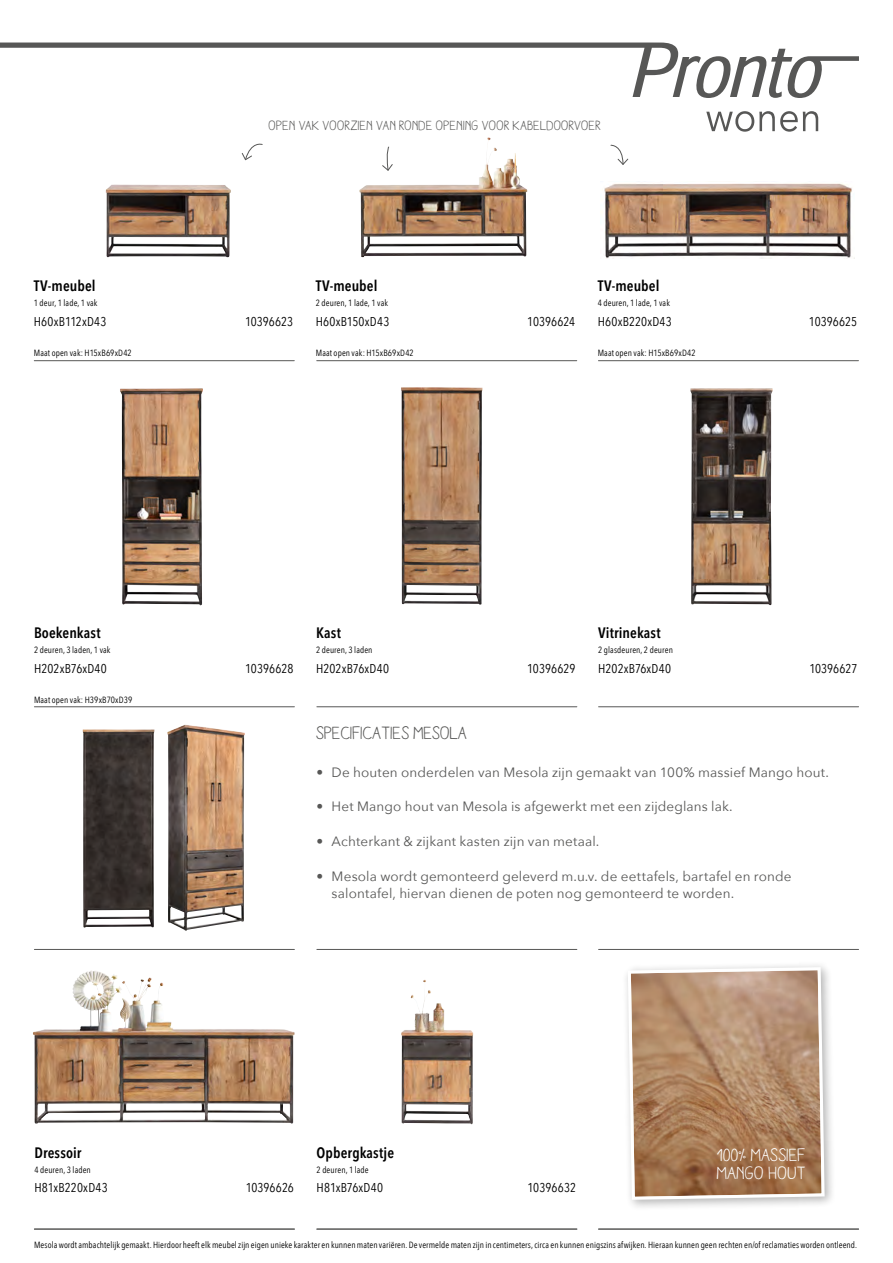
<style>
.page{position:relative;width:893px;height:1263px;background:#fff}
.page>*{position:absolute;margin:0;border:0;box-sizing:border-box;transform-origin:0 0}
.t1{font:18px/18px "Aracne";letter-spacing:.01em;color:#fff}
.t2{font:18px "Aracne";letter-spacing:-.005em;color:#575756}
.t3{font:600 condensed 15px "Avenir Next LT Pro";letter-spacing:.005em;color:#000}
.t4{font:13.5px/17.2px "Avenir Next";letter-spacing:.01em;color:#575756}
.t5{font:13.5px "Aracne";letter-spacing:.015em;color:#575756}
.t6{font:12.75px "Avenir Next Condensed";letter-spacing:.01em;color:#000}
.t7{font:9px "Avenir Next Condensed";letter-spacing:.01em;color:#000}
</style>
<div class="page">
<img style="left:33px;top:970px;width:262px;height:153px">
<img style="left:83px;top:729px;width:72px;height:198px">
<img style="left:120px;top:388px;width:83px;height:217px">
<img style="left:690px;top:388px;width:83px;height:217px">
<img style="left:401px;top:387px;width:82px;height:218px">
<svg style="left:706px;top:111px;width:112px;height:21px"></svg>
<svg style="left:0;top:43px;width:859px;height:55px"></svg>
<hr style="left:34px;top:949px;width:260px;height:1px;background:#575756">
<hr style="left:317px;top:949px;width:260px;height:1px;background:#575756">
<hr style="left:599px;top:949px;width:260px;height:1px;background:#575756">
<hr style="left:34px;top:360px;width:260px;height:1px;background:#575756">
<hr style="left:317px;top:360px;width:260px;height:1px;background:#575756">
<hr style="left:598px;top:360px;width:260px;height:1px;background:#575756">
<hr style="left:34px;top:1229px;width:260px;height:1px;background:#575756">
<hr style="left:317px;top:1229px;width:260px;height:1px;background:#575756">
<hr style="left:599px;top:1229px;width:260px;height:1px;background:#575756">
<img style="left:106px;top:184px;width:125px;height:73px">
<img style="left:359px;top:137px;width:168px;height:120px">
<img style="left:604px;top:183px;width:251px;height:75px">
<svg style="left:610px;top:144px;width:19px;height:21px"></svg>
<svg style="left:241px;top:143px;width:22px;height:18px"></svg>
<svg style="left:382px;top:146px;width:11px;height:25px"></svg>
<hr style="left:34px;top:706px;width:260px;height:1px;background:#575756">
<hr style="left:317px;top:706px;width:260px;height:1px;background:#575756">
<hr style="left:599px;top:706px;width:260px;height:1px;background:#575756">
<img style="left:401px;top:980px;width:72px;height:144px">
<div style="left:622px;top:961px;width:215px;height:250px;background:#000;opacity:.3"></div>
<svg style="left:626px;top:706px;width:200px;height:524px"></svg>
<img style="left:167px;top:724px;width:78px;height:207px">
<h3 class="t5" style="left:269px;top:118px;width:334px">OPEN VAK VOORZIEN VAN RONDE OPENING VOOR KABELDOORVOER</h3>
<h2 class="t3" style="left:34px;top:277px;width:63px">TV-meubel</h2>
<p class="t7" style="left:34px;top:296px;width:65px">1 deur, 1 lade, 1 vak</p>
<h3 class="t6" style="left:34px;top:311px;width:74px">H60xB112xD43</h3>
<h3 class="t6" style="left:245px;top:311px;width:50px">10396623</h3>
<p class="t7" style="left:34px;top:345px;width:99px">Maat open vak: H15xB69xD42</p>
<h2 class="t3" style="left:316px;top:277px;width:63px">TV-meubel</h2>
<p class="t7" style="left:316px;top:296px;width:74px">2 deuren, 1 lade, 1 vak</p>
<h3 class="t6" style="left:316px;top:311px;width:75px">H60xB150xD43</h3>
<h3 class="t6" style="left:527px;top:311px;width:49px">10396624</h3>
<p class="t7" style="left:316px;top:345px;width:99px">Maat open vak: H15xB69xD42</p>
<h2 class="t3" style="left:598px;top:277px;width:63px">TV-meubel</h2>
<p class="t7" style="left:598px;top:296px;width:74px">4 deuren, 1 lade, 1 vak</p>
<h3 class="t6" style="left:598px;top:311px;width:76px">H60xB220xD43</h3>
<h3 class="t6" style="left:809px;top:311px;width:50px">10396625</h3>
<p class="t7" style="left:598px;top:345px;width:99px">Maat open vak: H15xB69xD42</p>
<h2 class="t3" style="left:34px;top:623px;width:68px">Boekenkast</h2>
<p class="t7" style="left:34px;top:642px;width:78px">2 deuren, 3 laden, 1 vak</p>
<h3 class="t6" style="left:34px;top:657px;width:74px">H202xB76xD40</h3>
<h3 class="t6" style="left:245px;top:657px;width:50px">10396628</h3>
<p class="t7" style="left:34px;top:692px;width:100px">Maat open vak: H39xB70xD39</p>
<h2 class="t3" style="left:316px;top:623px;width:26px">Kast</h2>
<p class="t7" style="left:316px;top:642px;width:58px">2 deuren, 3 laden</p>
<h3 class="t6" style="left:316px;top:657px;width:74px">H202xB76xD40</h3>
<h3 class="t6" style="left:527px;top:657px;width:50px">10396629</h3>
<h2 class="t3" style="left:598px;top:623px;width:64px">Vitrinekast</h2>
<p class="t7" style="left:598px;top:642px;width:76px">2 glasdeuren, 2 deuren</p>
<h3 class="t6" style="left:598px;top:657px;width:74px">H202xB76xD40</h3>
<h3 class="t6" style="left:809px;top:657px;width:50px">10396627</h3>
<h1 class="t2" style="left:317px;top:722px;width:152px">SPECIFICATIES MESOLA</h1>
<h3 class="t4" style="left:317px;top:763px;width:514px">• De houten onderdelen van Mesola zijn gemaakt van 100% massief Mango hout.</h3>
<h3 class="t4" style="left:317px;top:797px;width:418px">• Het Mango hout van Mesola is afgewerkt met een zijdeglans lak.</h3>
<h3 class="t4" style="left:317px;top:832px;width:284px">• Achterkant &amp; zijkant kasten zijn van metaal.</h3>
<h3 class="t4" style="left:332px;top:867px;width:461px;text-indent:-15px">• Mesola wordt gemonteerd geleverd m.u.v. de eettafels, bartafel en ronde salontafel, hiervan dienen de poten nog gemonteerd te worden.</h3>
<h2 class="t3" style="left:34px;top:1143px;width:48px">Dressoir</h2>
<p class="t7" style="left:34px;top:1162px;width:58px">4 deuren, 3 laden</p>
<h3 class="t6" style="left:34px;top:1177px;width:75px">H81xB220xD43</h3>
<h3 class="t6" style="left:246px;top:1177px;width:50px">10396626</h3>
<h2 class="t3" style="left:317px;top:1143px;width:79px">Opbergkastje</h2>
<p class="t7" style="left:317px;top:1162px;width:54px">2 deuren, 1 lade</p>
<h3 class="t6" style="left:317px;top:1177px;width:68px">H81xB76xD40</h3>
<h3 class="t6" style="left:527px;top:1177px;width:50px">10396632</h3>
<h1 class="t1" style="left:717px;top:1145px;width:91px">100% MASSIEF<br>MANGO HOUT</h1>
<p class="t7" style="left:34px;top:1237px;width:825px">Mesola wordt ambachtelijk gemaakt. Hierdoor heeft elk meubel zijn eigen unieke karakter en kunnen maten variëren. De vermelde maten zijn in centimeters, circa en kunnen enigszins afwijken. Hieraan kunnen geen rechten en/of reclamaties worden ontleend.</p>
</div>
